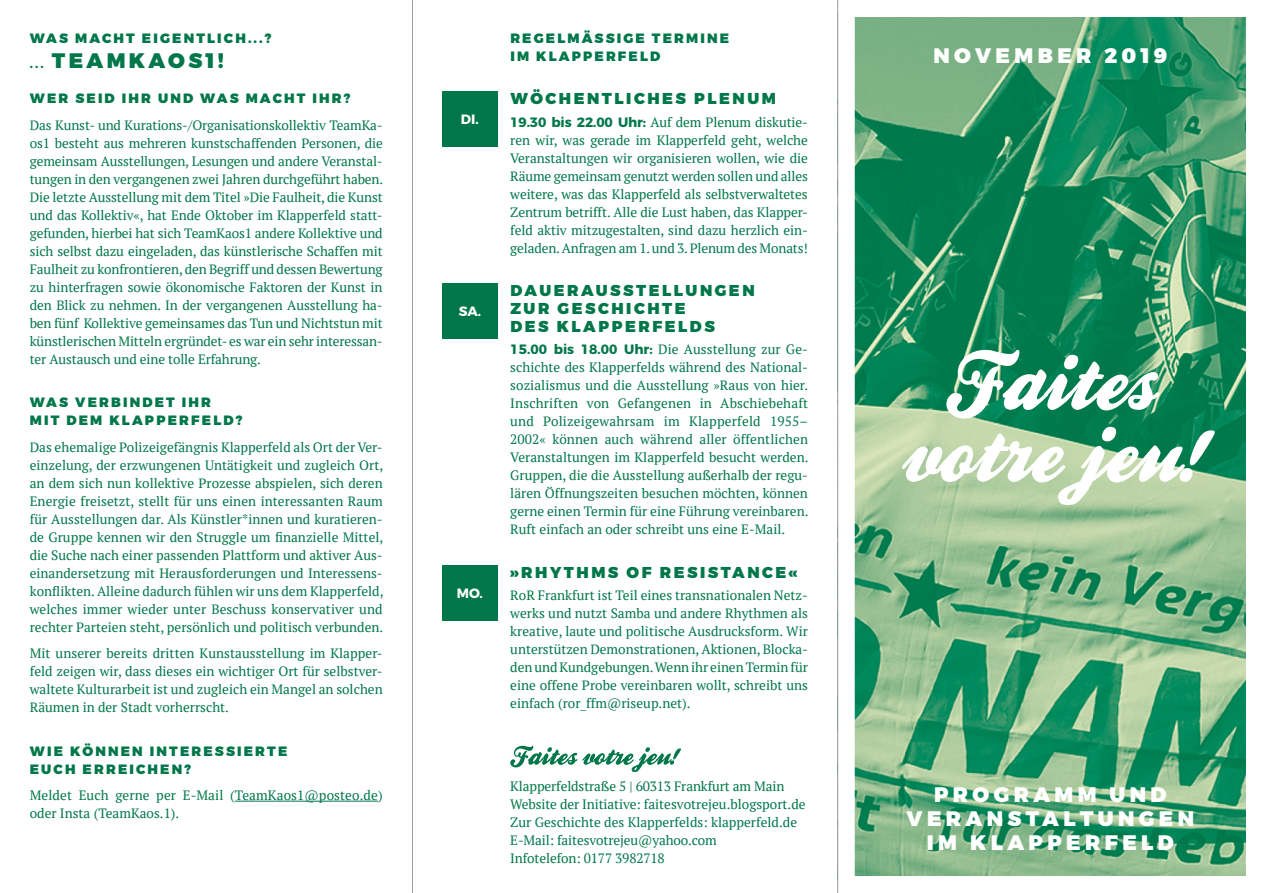
<style>
.page{position:relative;width:1263px;height:893px;background:#fff}
.page>*{position:absolute;margin:0;border:0;box-sizing:border-box;transform-origin:0 0}
.t1{font:900 21px/24px "Montserrat";letter-spacing:.21em;color:#fff;text-align:center}
.Überschrift{font:900 21px "Montserrat";letter-spacing:.16em;color:#00774a}
.Veranstaltung{font:900 15.75px/18px "Montserrat";letter-spacing:.16em;color:#00774a}
.t2{font:13.5px/18px "PT Serif";color:#00774a;text-align:justify}
.Fragen{font:900 13.5px/18px "Montserrat";letter-spacing:.16em;color:#00774a}
.Überschrift-2{font:900 13.5px/18px "Montserrat";letter-spacing:.16em;color:#00774a}
.Datum{font:700 13.5px "Montserrat";color:#fff}
.s1{font-weight:700;font-size:13.5px}
.s2{font-family:"Montserrat";font-weight:700}
</style>
<div class="page">
<img style="left:856px;top:18px;width:389px;height:857px">
<svg style="left:902px;top:427px;width:313px;height:78px"></svg>
<svg style="left:946px;top:350px;width:213px;height:69px"></svg>
<div style="left:442px;top:92px;width:55px;height:55px;background:#00774a"></div>
<div style="left:442px;top:283px;width:55px;height:56px;background:#00774a"></div>
<div style="left:442px;top:565px;width:55px;height:55px;background:#00774a"></div>
<hr style="left:235px;top:801px;width:143px;height:1px;background:#00774a">
<svg style="left:510px;top:746px;width:171px;height:26px"></svg>
<hr style="left:412px;top:0;width:1px;height:893px;background:#9d9d9c">
<hr style="left:837px;top:0;width:1px;height:893px;background:#9d9d9c">
<p class="Überschrift-2" style="left:30px;top:30px;width:243px">WAS MACHT EIGENTLICH...?</p>
<p class="Überschrift" style="left:30px;top:47px;width:196px"><span class="s1">...</span> TEAMKAOS1!</p>
<p class="Fragen" style="left:30px;top:90px;width:322px">WER SEID IHR UND WAS MACHT IHR?</p>
<p class="t2" style="left:30px;top:116px;width:355px">Das Kunst- und Kurations-/Organisationskollektiv TeamKa&shy;os1 besteht aus mehreren kunstschaffenden Personen, die gemeinsam Ausstellungen, Lesungen und andere Veranstal&shy;tungen in den vergangenen zwei Jahren durchgeführt haben.<br>Die letzte Ausstellung mit dem Titel »Die Faulheit, die Kunst und das Kollektiv«, hat Ende Oktober im Klapperfeld statt&shy;gefunden, hierbei hat sich TeamKaos1 andere Kollektive und sich selbst dazu eingeladen, das künstlerische Schaffen mit Faulheit zu konfrontieren, den Begriff und dessen Bewertung zu hinterfragen sowie ökonomische Faktoren der Kunst in den Blick zu nehmen. In der vergangenen Ausstellung ha&shy;ben fünf Kollektive gemeinsames das Tun und Nichtstun mit künstlerischen Mitteln ergründet- es war ein sehr interessan&shy;ter Austausch und eine tolle Erfahrung.</p>
<p class="Fragen" style="left:30px;top:394px;width:214px">WAS VERBINDET IHR<br>MIT DEM KLAPPERFELD?</p>
<p class="t2" style="left:30px;top:438px;width:355px">Das ehemalige Polizeigefängnis Klapperfeld als Ort der Ver&shy;einzelung, der erzwungenen Untätigkeit und zugleich Ort, an dem sich nun kollektive Prozesse abspielen, sich deren Energie freisetzt, stellt für uns einen interessanten Raum für Ausstellungen dar. Als Künstler*innen und kuratieren&shy;de Gruppe kennen wir den Struggle um finanzielle Mittel, die Suche nach einer passenden Plattform und aktiver Aus&shy;einandersetzung mit Herausforderungen und Interessens&shy;konflikten. Alleine dadurch fühlen wir uns dem Klapperfeld, welches immer wieder unter Beschuss konservativer und rechter Parteien steht, persönlich und politisch verbunden.</p>
<p class="t2" style="left:30px;top:644px;width:354px">Mit unserer bereits dritten Kunstausstellung im Klapper&shy;feld zeigen wir, dass dieses ein wichtiger Ort für selbstver&shy;waltete Kulturarbeit ist und zugleich ein Mangel an solchen Räumen in der Stadt vorherrscht.</p>
<p class="Fragen" style="left:30px;top:742px;width:259px">WIE KÖNNEN INTERESSIERTE<br>EUCH ERREICHEN?</p>
<p class="t2" style="left:30px;top:786px;width:354px">Meldet Euch gerne per E-Mail (TeamKaos1@posteo.de) oder Insta (TeamKaos.1).</p>
<p class="Datum" style="left:461px;top:108px;width:19px">DI.</p>
<p class="Datum" style="left:459px;top:300px;width:24px">SA.</p>
<p class="Datum" style="left:457px;top:582px;width:28px">MO.</p>
<p class="Überschrift-2" style="left:510px;top:30px;width:220px">REGELMÄSSIGE TERMINE<br>IM KLAPPERFELD</p>
<p class="Veranstaltung" style="left:510px;top:90px;width:267px">WÖCHENTLICHES PLENUM</p>
<p class="t2" style="left:510px;top:113px;width:299px"><span class="s2">19.30 bis 22.00 Uhr:</span> Auf dem Plenum diskutie&shy;ren wir, was gerade im Klapperfeld geht, welche Veranstaltungen wir organisieren wollen, wie die Räume gemeinsam genutzt werden sollen und alles weitere, was das Klapperfeld als selbstverwaltetes Zentrum betrifft. Alle die Lust haben, das Klapper&shy;feld aktiv mitzugestalten, sind dazu herzlich ein&shy;geladen. Anfragen am 1. und 3. Plenum des Monats!</p>
<p class="Veranstaltung" style="left:510px;top:282px;width:246px">DAUERAUSSTELLUNGEN<br>ZUR GESCHICHTE<br>DES KLAPPERFELDS</p>
<p class="t2" style="left:510px;top:340px;width:300px"><span class="s2">15.00 bis 18.00 Uhr:</span> Die Ausstellung zur Ge&shy;schichte des Klapperfelds während des National&shy;sozialismus und die Ausstellung »Raus von hier.<br>Inschriften von Gefangenen in Abschiebehaft und Polizeigewahrsam im Klapperfeld 1955– 2002« können auch während aller öffentlichen Veranstaltungen im Klapperfeld besucht werden.<br>Gruppen, die die Ausstellung außerhalb der regu&shy;lären Öffnungszeiten besuchen möchten, können gerne einen Termin für eine Führung vereinbaren.<br>Ruft einfach an oder schreibt uns eine E-Mail.</p>
<p class="Veranstaltung" style="left:510px;top:564px;width:289px">»RHYTHMS OF RESISTANCE«</p>
<p class="t2" style="left:510px;top:586px;width:299px">RoR Frankfurt ist Teil eines transnationalen Netz&shy;werks und nutzt Samba und andere Rhythmen als kreative, laute und politische Ausdrucksform. Wir unterstützen Demonstrationen, Aktionen, Blocka&shy;den und Kundgebungen. Wenn ihr einen Termin für eine offene Probe vereinbaren wollt, schreibt uns einfach (ror_ffm@riseup.net).</p>
<p class="t2" style="left:510px;top:777px;width:276px">Klapperfeldstraße 5 | 60313 Frankfurt am Main</p>
<p class="t2" style="left:510px;top:795px;width:297px">Website der Initiative: faitesvotrejeu.blogsport.de</p>
<p class="t2" style="left:510px;top:813px;width:288px">Zur Geschichte des Klapperfelds: klapperfeld.de</p>
<p class="t2" style="left:510px;top:831px;width:208px">E-Mail: faitesvotrejeu@yahoo.com</p>
<p class="t2" style="left:510px;top:849px;width:156px">Infotelefon: 0177 3982718</p>
<p class="t1" style="left:933px;top:44px;width:236px">NOVEMBER 2019</p>
<p class="t1" style="left:906px;top:784px;width:289px">PROGRAMM UND<br>VERANSTALTUNGEN<br>IM KLAPPERFELD</p>
</div>
